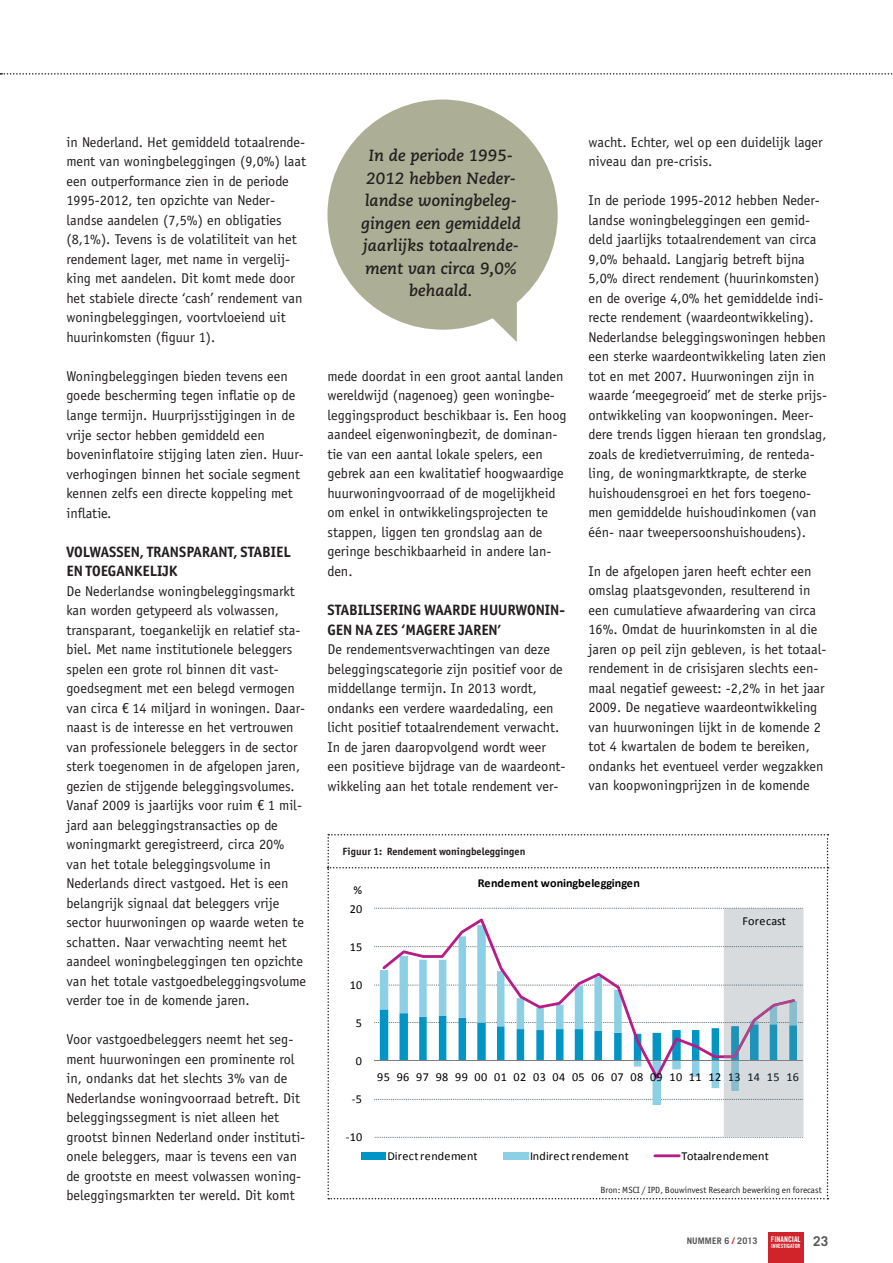
<style>
.page{position:relative;width:893px;height:1263px;background:#fff}
.page>*{position:absolute;margin:0;border:0;box-sizing:border-box;transform-origin:0 0}
.t1{font:italic 700 16.2px/22.5px "Caecilia LT";color:#231f20;text-align:center}
.t2{font:700 15px/19.5px "Officina San ITC";color:#231f20}
.t3{font:14.25px/19.5px "Officina Sans";color:#231f20}
.t4{font:700 13.5px "Trade Gothic LT";color:#57585a}
.t5{font:12.15px "Calibri";letter-spacing:.03em;color:#000001}
.t6{font:700 12.15px "Calibri";color:#000001}
.t7{font:12.15px "Calibri";letter-spacing:.01em;color:#000001}
.t8{font:12.15px "Calibri";letter-spacing:.03em;color:#0d1620}
.t9{font:700 10.5px "Officina San ITC";letter-spacing:.005em;color:#231f20}
.t10{font:9px "Officina San ITC";letter-spacing:.005em;color:#231f20}
.t11{font:700 9px "Trade Gothic LT";letter-spacing:.01em;color:#57585a}
.t12{font:7.8px "Trade Gothic Bold Cond Twenty";color:#fff}
.t13{font:5.7px "Trade Gothic Bold Cond Twenty";color:#fff}
.s1{font-family:"Helvetica Neue LT";font-stretch:condensed}
.s2{font-family:"Officina Sans";font-size:14.25px}
.s3{color:#d1232a}
</style>
<div class="page">
<div style="left:768px;top:1231px;width:35px;height:31px;background:#d1232a"></div>
<svg style="left:0;top:73px;width:893px;height:2px"></svg>
<svg style="left:327px;top:99px;width:230px;height:243px;fill:#acaf95"></svg>
<svg style="left:327px;top:834px;width:501px;height:365px"></svg>
<div style="left:731px;top:1073px;width:7px;height:8px;background:#88bdce"></div>
<div style="left:748px;top:1073px;width:11px;height:8px;background:#d7dbde"></div>
<div style="left:767px;top:1073px;width:11px;height:8px;background:#d7dbde"></div>
<div style="left:787px;top:1073px;width:11px;height:8px;background:#d7dbde"></div>
<div style="left:342px;top:1147px;width:461px;height:19px;background:#fff"></div>
<div style="left:361px;top:1152px;width:24px;height:7px;background:#0095c5"></div>
<div style="left:503px;top:1152px;width:25px;height:7px;background:#8cd0e5"></div>
<hr style="left:654px;top:1154px;width:25px;height:3px;background:#b71c87">
<p class="t3" style="left:66px;top:132px;width:241px">in Nederland. Het gemiddeld totaalrende&shy;ment van woningbeleggingen (9,0%) laat een outperformance zien in de periode 1995-2012, ten opzichte van Neder&shy;landse aandelen (7,5%) en obligaties (8,1%). Tevens is de volatiliteit van het rendement lager, met name in vergelij&shy;king met aandelen. Dit komt mede door het stabiele directe ‘cash’ rendement van woningbeleggingen, voortvloeiend uit huurinkomsten (figuur 1).</p>
<p class="t3" style="left:66px;top:366px;width:239px">Woningbeleggingen bieden tevens een goede bescherming tegen inflatie op de lange termijn. Huurprijsstijgingen in de vrije sector hebben gemiddeld een boveninflatoire stijging laten zien. Huur&shy;verhogingen binnen het sociale segment kennen zelfs een directe koppeling met inflatie.</p>
<p class="t2" style="left:66px;top:541px;width:225px">VOLWASSEN, TRANSPARANT, STABIEL<br>EN TOEGANKELIJK</p>
<p class="t3" style="left:66px;top:581px;width:241px">De Nederlandse woningbeleggingsmarkt kan worden getypeerd als volwassen, transparant, toegankelijk en relatief sta&shy;biel. Met name institutionele beleggers spelen een grote rol binnen dit vast&shy;goedsegment met een belegd vermogen van circa <span class="s1">€</span> 14 miljard in woningen. Daar&shy;naast is de interesse en het vertrouwen van professionele beleggers in de sector sterk toegenomen in de afgelopen jaren, gezien de stijgende beleggingsvolumes.<br>Vanaf 2009 is jaarlijks voor ruim <span class="s1">€</span> 1 mil&shy;jard aan beleggingstransacties op de woningmarkt geregistreerd, circa 20% van het totale beleggingsvolume in Nederlands direct vastgoed. Het is een belangrijk signaal dat beleggers vrije sector huurwoningen op waarde weten te schatten. Naar verwachting neemt het aandeel woningbeleggingen ten opzichte van het totale vastgoedbeleggingsvolume verder toe in de komende jaren.</p>
<p class="t3" style="left:66px;top:1029px;width:240px">Voor vastgoedbeleggers neemt het seg&shy;ment huurwoningen een prominente rol in, ondanks dat het slechts 3% van de Nederlandse woningvoorraad betreft. Dit beleggingssegment is niet alleen het grootst binnen Nederland onder instituti&shy;onele beleggers, maar is tevens een van de grootste en meest volwassen woning&shy;beleggingsmarkten ter wereld. Dit komt</p>
<p class="t1" style="left:361px;top:145px;width:161px">In de periode 1995-<br>2012 hebben Neder&shy;landse woningbeleg&shy;gingen een gemiddeld jaarlijks totaalrende&shy;ment van circa 9,0% behaald.</p>
<p class="t3" style="left:327px;top:366px;width:240px">mede doordat in een groot aantal landen wereldwijd (nagenoeg) geen woningbe&shy;leggingsproduct beschikbaar is. Een hoog aandeel eigenwoningbezit, de dominan&shy;tie van een aantal lokale spelers, een gebrek aan een kwalitatief hoogwaardige huurwoningvoorraad of de mogelijkheid om enkel in ontwikkelingsprojecten te stappen, liggen ten grondslag aan de geringe beschikbaarheid in andere lan&shy;den.</p>
<p class="t2" style="left:327px;top:600px;width:239px">STABILISERING WAARDE HUURWONIN-<br>GEN NA ZES ‘MAGERE JAREN<span class="s2">’</span></p>
<p class="t3" style="left:327px;top:639px;width:239px">De rendementsverwachtingen van deze beleggingscategorie zijn positief voor de middellange termijn. In 2013 wordt, ondanks een verdere waardedaling, een licht positief totaalrendement verwacht.<br>In de jaren daaropvolgend wordt weer een positieve bijdrage van de waardeont&shy;wikkeling aan het totale rendement ver-</p>
<p class="t9" style="left:342px;top:844px;width:184px">FIGUUR 1: RENDEMENT WONINGBELEGGINGEN</p>
<p class="t3" style="left:588px;top:132px;width:235px">wacht. Echter, wel op een duidelijk lager niveau dan pre-crisis.</p>
<p class="t3" style="left:588px;top:191px;width:240px">In de periode 1995-2012 hebben Neder&shy;landse woningbeleggingen een gemid&shy;deld jaarlijks totaalrendement van circa 9,0% behaald. Langjarig betreft bijna 5,0% direct rendement (huurinkomsten) en de overige 4,0% het gemiddelde indi&shy;recte rendement (waardeontwikkeling).<br>Nederlandse beleggingswoningen hebben een sterke waardeontwikkeling laten zien tot en met 2007. Huurwoningen zijn in waarde ‘meegegroeid’ met de sterke prijs&shy;ontwikkeling van koopwoningen. Meer&shy;dere trends liggen hieraan ten grondslag, zoals de kredietverruiming, de renteda&shy;ling, de woningmarktkrapte, de sterke huishoudensgroei en het fors toegeno&shy;men gemiddelde huishoudinkomen (van één- naar tweepersoonshuishoudens).</p>
<p class="t3" style="left:588px;top:561px;width:239px">In de afgelopen jaren heeft echter een omslag plaatsgevonden, resulterend in een cumulatieve afwaardering van circa 16%. Omdat de huurinkomsten in al die jaren op peil zijn gebleven, is het totaal&shy;rendement in de crisisjaren slechts een&shy;maal negatief geweest: -2,2% in het jaar 2009. De negatieve waardeontwikkeling van huurwoningen lijkt in de komende 2 tot 4 kwartalen de bodem te bereiken, ondanks het eventueel verder wegzakken van koopwoningprijzen in de komende</p>
<p class="t5" style="left:353px;top:882px;width:10px">%</p>
<p class="t5" style="left:349px;top:901px;width:14px">20</p>
<p class="t5" style="left:349px;top:939px;width:14px">15</p>
<p class="t5" style="left:349px;top:977px;width:14px">10</p>
<p class="t5" style="left:355px;top:1015px;width:8px">5</p>
<p class="t5" style="left:355px;top:1053px;width:8px">0</p>
<p class="t5" style="left:352px;top:1091px;width:11px">-5</p>
<p class="t5" style="left:346px;top:1129px;width:18px">-10</p>
<p class="t6" style="left:477px;top:875px;width:163px">Rendement woningbeleggingen</p>
<p class="t7" style="left:742px;top:913px;width:45px">Forecast</p>
<p class="t5" style="left:377px;top:1069px;width:345px">95 96 97 98 99 00 01 02 03 04 05 06 07 08 09 10 11 12</p>
<p class="t8" style="left:727px;top:1069px;width:73px">13 14 15 16</p>
<p class="t5" style="left:387px;top:1148px;width:92px">Direct rendement</p>
<p class="t5" style="left:530px;top:1148px;width:100px">Indirect rendement</p>
<p class="t7" style="left:681px;top:1148px;width:89px">Totaalrendement</p>
<p class="t10" style="left:600px;top:1184px;width:223px">Bron: MSCI / IPD, Bouwinvest Research bewerking en forecast</p>
<p class="t11" style="left:686px;top:1234px;width:72px">NUMMER 6 <span class="s3">/</span> 2013</p>
<p class="t12" style="left:770px;top:1234px;width:31px">FINANCIAL</p>
<p class="t13" style="left:770px;top:1242px;width:31px">INVESTIGATOR</p>
<p class="t4" style="left:812px;top:1232px;width:17px">23</p>
</div>
